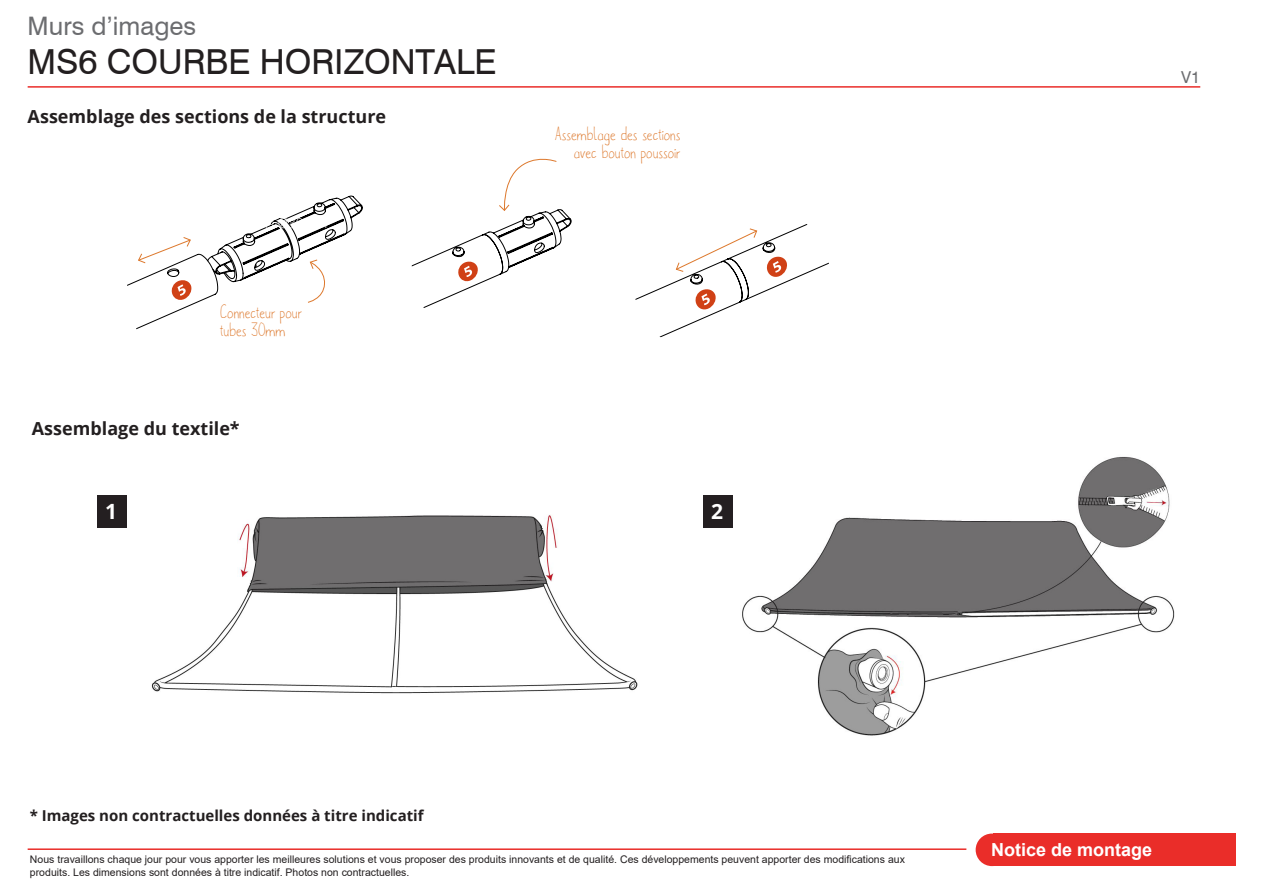
<style>
.page{position:relative;width:1263px;height:893px;background:#fff}
.page>*{position:absolute;margin:0;border:0;box-sizing:border-box;transform-origin:0 0}
.t1{font:34.5px "Swiss 721 BT";color:#231f20}
.t2{font:25.5px "Swiss 721 BT";color:#6c6d70}
.t3{font:700 21px "Open Sans";color:#fff}
.Handwritten_text_-ba{font:18px/18px "metafors";color:#dd782c;text-align:right}
.t4{font:700 18px "Open Sans";color:#231f20}
.t5{font:700 18px "Arial";color:#fff}
.t6{font:16.5px "Swiss 721 BT";color:#6c6d70}
.t7{font:700 15px "Open Sans";color:#231f20}
.t8{font:10.5px/12.6px "Arial";color:#231f20}
</style>
<div class="page">
<hr style="left:28px;top:86px;width:1172px;height:2px;background:#ea2d29">
<div style="left:976px;top:833px;width:32px;height:33px;background:#ea2d29;border-radius:50%"></div>
<div style="left:993px;top:833px;width:242px;height:33px;background:#ea2d29"></div>
<hr style="left:28px;top:848px;width:938px;height:2px;background:#ea2d29">
<svg style="left:412px;top:158px;width:160px;height:150px"></svg>
<svg style="left:127px;top:195px;width:236px;height:135px"></svg>
<svg style="left:170px;top:279px;width:22px;height:22px"></svg>
<svg style="left:138px;top:236px;width:53px;height:28px"></svg>
<svg style="left:635px;top:224px;width:194px;height:114px"></svg>
<svg style="left:307px;top:259px;width:19px;height:44px"></svg>
<div style="left:98px;top:495px;width:29px;height:33px;background:#241f21"></div>
<img style="left:151px;top:515px;width:487px;height:179px">
<div style="left:704px;top:495px;width:29px;height:33px;background:#241f21"></div>
<img style="left:742px;top:456px;width:433px;height:280px">
<div style="left:732px;top:421px;width:81px;height:61px;background:#fff"></div>
<p class="t2" style="left:28px;top:11px;width:170px">Murs d’images</p>
<p class="t1" style="left:28px;top:41px;width:470px">MS6 COURBE HORIZONTALE</p>
<p class="t4" style="left:28px;top:104px;width:360px">Assemblage des sections de la structure</p>
<p class="Handwritten_text_-ba" style="left:220px;top:303px;width:83px;text-align:left">Connecteur pour tubes 30mm</p>
<p class="t4" style="left:32px;top:415px;width:209px">Assemblage du textile*</p>
<p class="Handwritten_text_-ba" style="left:555px;top:125px;width:127px">Assemblage des sections avec bouton poussoir</p>
<p class="t3" style="left:105px;top:496px;width:13px">1</p>
<p class="t3" style="left:711px;top:496px;width:13px">2</p>
<p class="t6" style="left:1181px;top:67px;width:21px">V1</p>
<p class="t7" style="left:30px;top:805px;width:395px">* Images non contractuelles données à titre indicatif</p>
<p class="t8" style="left:30px;top:853px;width:876px">Nous travaillons chaque jour pour vous apporter les meilleures solutions et vous proposer des produits innovants et de qualité. Ces développements peuvent apporter des modifications aux produits. Les dimensions sont données à titre indicatif. Photos non contractuelles.</p>
<p class="t5" style="left:991px;top:837px;width:163px">Notice de montage</p>
</div>
